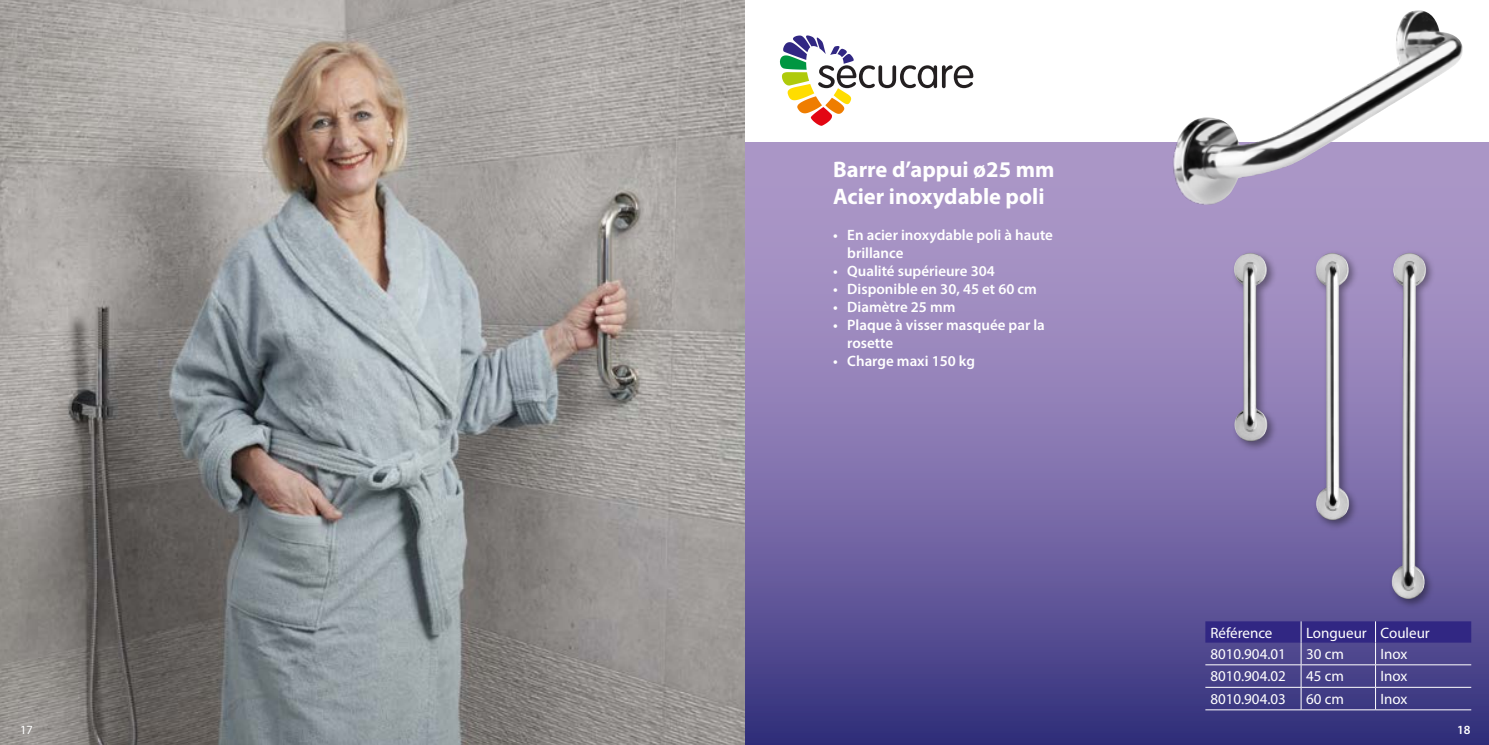
<style>
.page{position:relative;width:1489px;height:745px;background:#fff}
.page>*{position:absolute;margin:0;border:0;box-sizing:border-box;transform-origin:0 0}
.t1{font:700 22.5px/27px "Myriad Pro";color:#fff}
.t2{font:600 15px/18px "Myriad Pro";color:#fff}
.t3{font:15px "Myriad Pro";color:#fff}
.t4{font:12.5px "Myriad Pro";color:#fff}
.t5{font:600 12.5px "Myriad Pro";color:#fff}
</style>
<div class="page">
<svg style="left:744px;top:142px;width:744px;height:602px;background:#7f70ac"></svg>
<svg style="left:779px;top:35px;width:194px;height:91px"></svg>
<div style="left:1388px;top:250px;width:47px;height:358px;background:#000;opacity:.4"></div>
<img style="left:1390px;top:253px;width:36px;height:346px">
<div style="left:1312px;top:250px;width:46px;height:280px;background:#000;opacity:.4"></div>
<img style="left:1314px;top:253px;width:35px;height:267px">
<div style="left:1230px;top:250px;width:47px;height:201px;background:#000;opacity:.4"></div>
<img style="left:1233px;top:253px;width:35px;height:188px">
<img style="left:1171px;top:10px;width:291px;height:196px">
<img style="left:0;top:0;width:744px;height:744px">
<svg style="left:1205px;top:621px;width:265px;height:88px;background:#4a438c"></svg>
<hr style="left:1205px;top:709px;width:95px;height:1px;background:#fff">
<hr style="left:1300px;top:709px;width:75px;height:1px;background:#fff">
<hr style="left:1375px;top:709px;width:95px;height:1px;background:#fff">
<h1 class="t1" style="left:833px;top:155px;width:223px">Barre d’appui ø25 mm<br>Acier inoxydable poli</h1>
<p class="t2" style="left:847px;top:225px;width:207px;text-indent:-14px">• En acier inoxydable poli à haute brillance</p>
<p class="t2" style="left:833px;top:261px;width:163px">• Qualité supérieure 304</p>
<p class="t2" style="left:833px;top:279px;width:205px">• Disponible en 30, 45 et 60 cm</p>
<p class="t2" style="left:833px;top:297px;width:124px">• Diamètre 25 mm</p>
<p class="t2" style="left:847px;top:315px;width:199px;text-indent:-14px">• Plaque à visser masquée par la rosette</p>
<p class="t2" style="left:833px;top:351px;width:143px">• Charge maxi 150 kg</p>
<p class="t3" style="left:1210px;top:623px;width:64px">Référence</p>
<p class="t3" style="left:1305px;top:623px;width:125px">Longueur Couleur</p>
<p class="t3" style="left:1210px;top:644px;width:77px">8010.904.01</p>
<p class="t3" style="left:1305px;top:644px;width:39px">30 cm</p>
<p class="t3" style="left:1380px;top:644px;width:29px">Inox</p>
<p class="t3" style="left:1210px;top:666px;width:77px">8010.904.02</p>
<p class="t3" style="left:1305px;top:666px;width:39px">45 cm</p>
<p class="t3" style="left:1380px;top:666px;width:29px">Inox</p>
<p class="t3" style="left:1210px;top:688px;width:77px">8010.904.03</p>
<p class="t3" style="left:1305px;top:688px;width:39px">60 cm</p>
<p class="t3" style="left:1380px;top:688px;width:29px">Inox</p>
<p class="t4" style="left:20px;top:721px;width:14px">17</p>
<p class="t5" style="left:1456px;top:721px;width:15px">18</p>
</div>
